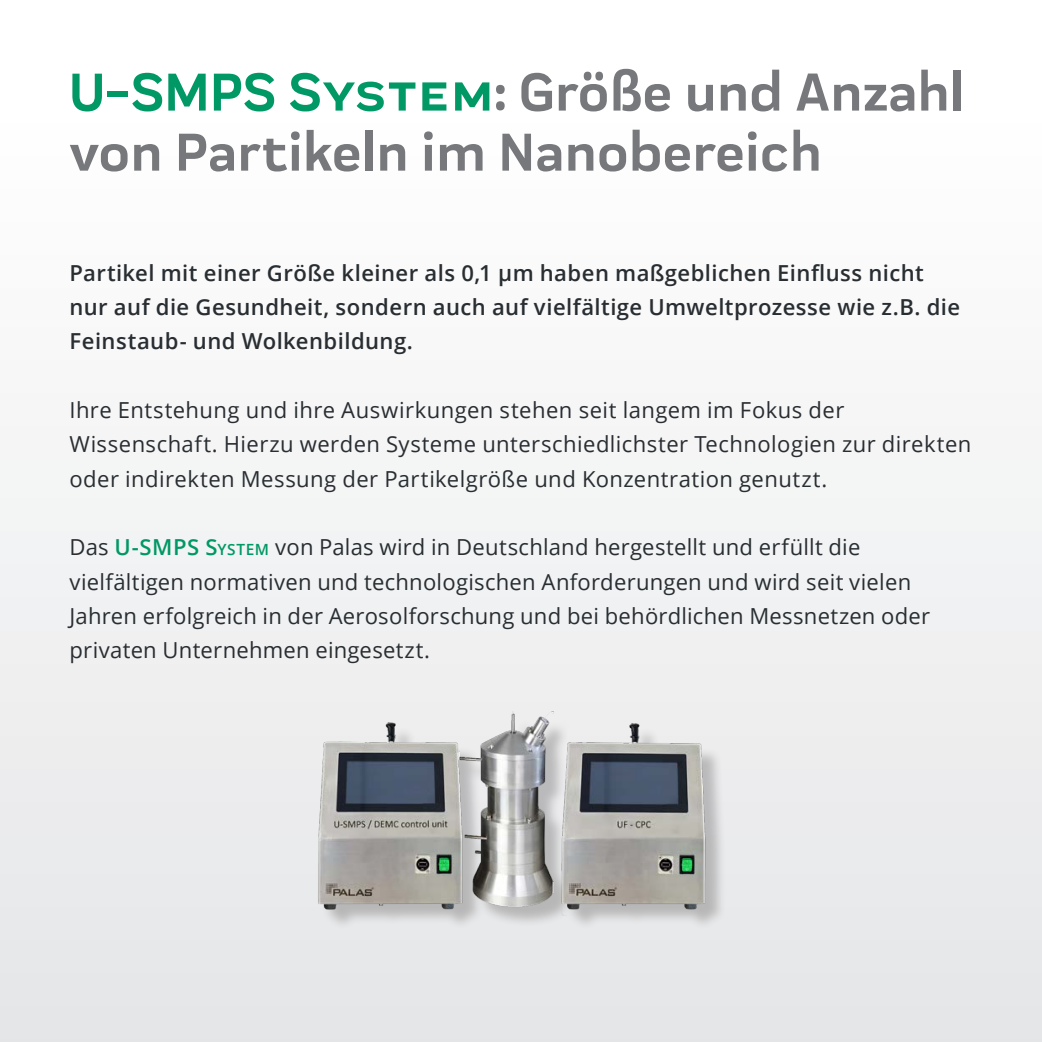
<style>
.page{position:relative;width:1042px;height:1042px;background:#fff}
.page>*{position:absolute;margin:0;border:0;box-sizing:border-box;transform-origin:0 0}
.Einf__Abs{font:700 55.12px/60px "Praktika";letter-spacing:.01em;color:#76787b}
.Einf__Abs-2{font:22.05px/34.3px "Open Sans";letter-spacing:.015em;color:#292e32}
.Einf__Abs-3{font:600 22.05px/34.3px "Open Sans";letter-spacing:.02em;color:#292e32}
.s1{color:#009864}
.s2{font-weight:600;color:#009864}
.s3{font-weight:600;font-size:15.4px;color:#009864}
</style>
<div class="page">
<div style="left:0;top:0;width:1042px;height:1042px;background:linear-gradient(to bottom,#fff,#e5e6e7)"></div>
<img style="left:286px;top:690px;width:454px;height:244px">
<p class="Einf__Abs" style="left:69px;top:57px;width:896px"><span class="s1">U-SMPS System</span>: Größe und Anzahl von Partikeln im Nanobereich</p>
<p class="Einf__Abs-3" style="left:69px;top:255px;width:892px">Partikel mit einer Größe kleiner als 0,1 µm haben maßgeblichen Einfluss nicht nur auf die Gesundheit, sondern auch auf vielfältige Umweltprozesse wie z.B. die<br>Feinstaub- und Wolkenbildung.</p>
<p class="Einf__Abs-2" style="left:69px;top:392px;width:903px">Ihre Entstehung und ihre Auswirkungen stehen seit langem im Fokus der<br>Wissenschaft. Hierzu werden Systeme unterschiedlichster Technologien zur direkten oder indirekten Messung der Partikelgröße und Konzentration genutzt.</p>
<p class="Einf__Abs-2" style="left:69px;top:529px;width:862px">Das <span class="s2">U-SMPS S</span><span class="s3">YSTEM</span> von Palas wird in Deutschland hergestellt und erfüllt die vielfältigen normativen und technologischen Anforderungen und wird seit vielen Jahren erfolgreich in der Aerosolforschung und bei behördlichen Messnetzen oder privaten Unternehmen eingesetzt.</p>
</div>
